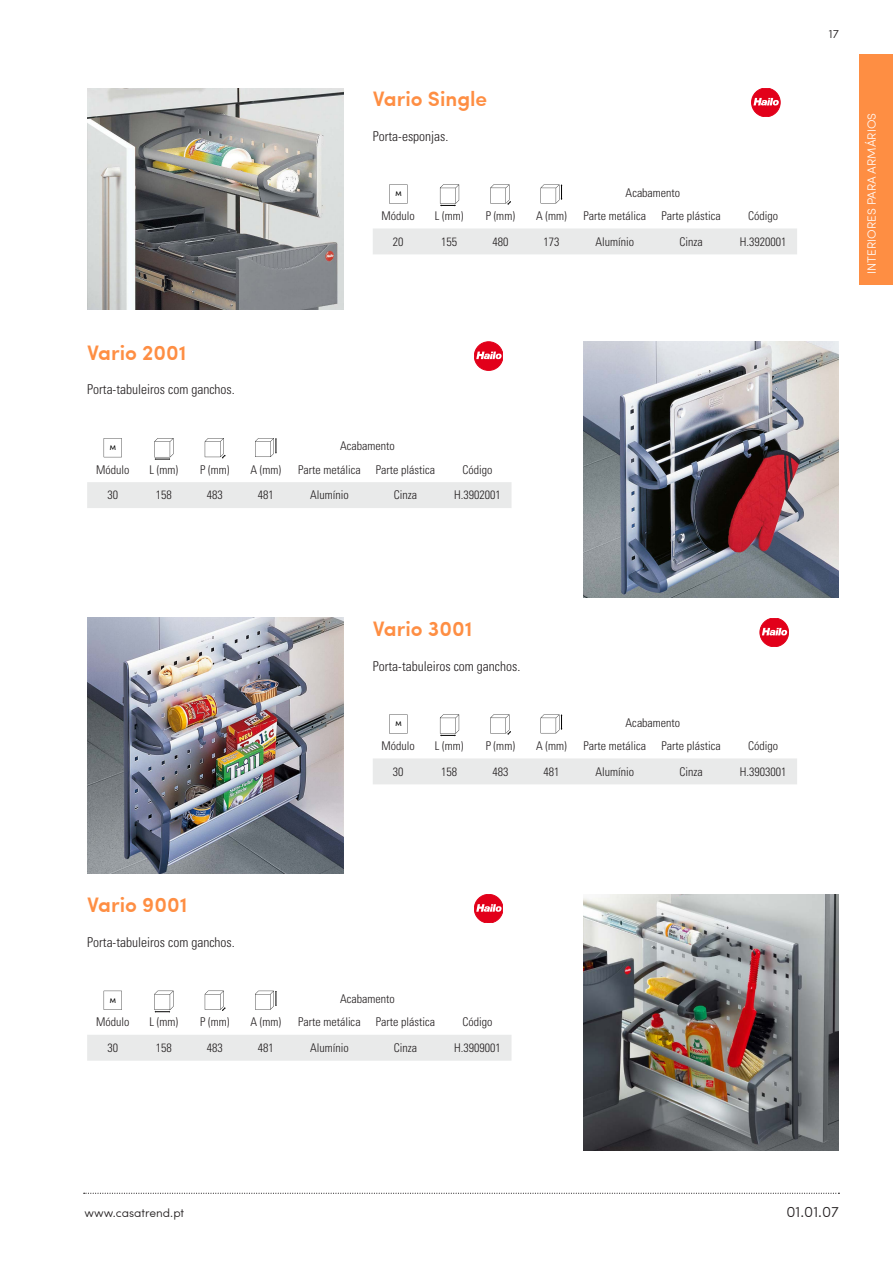
<style>
.page{position:relative;width:893px;height:1263px;background:#fff}
.page>*{position:absolute;margin:0;border:0;box-sizing:border-box;transform-origin:0 0}
.t1{font:600 21px "Sofia Pro";color:#fe8e43}
.t2{font:300 15px "Sofia Pro";color:#231f20}
.t3{font:300 condensed 13.5px "Univers LT Std";color:#231f20}
.Tabela{font:300 condensed 12px "Univers LT Std";color:#231f20}
.t4{font:300 12px "Sofia Pro";color:#fff}
.t5{font:300 12px "Sofia Pro";color:#231f20}
.t6{font:500 6.75px "Sofia Pro";color:#000}
</style>
<div class="page">
<svg style="left:84px;top:1193px;width:755px;height:1px"></svg>
<div style="left:859px;top:54px;width:34px;height:231px;background:#fe8e43"></div>
<img style="left:87px;top:88px;width:256px;height:221px">
<div style="left:751px;top:88px;width:29px;height:29px;background:#e2001a;border-radius:50%"></div>
<div style="left:751px;top:88px;width:29px;height:29px;border:1px solid #e2001a;border-radius:50%"></div>
<svg style="left:753px;top:98px;width:26px;height:7px"></svg>
<div style="left:373px;top:228px;width:424px;height:26px;background:#e9eaea"></div>
<svg style="left:490px;top:184px;width:21px;height:21px"></svg>
<svg style="left:541px;top:184px;width:21px;height:19px"></svg>
<svg style="left:440px;top:184px;width:19px;height:22px"></svg>
<svg style="left:389px;top:184px;width:18px;height:20px"></svg>
<img style="left:583px;top:342px;width:256px;height:255px">
<div style="left:474px;top:342px;width:29px;height:28px;background:#e2001a;border-radius:50%"></div>
<div style="left:474px;top:342px;width:29px;height:28px;border:1px solid #e2001a;border-radius:50%"></div>
<svg style="left:476px;top:352px;width:26px;height:7px"></svg>
<div style="left:87px;top:482px;width:424px;height:26px;background:#e9eaea"></div>
<svg style="left:205px;top:438px;width:21px;height:20px"></svg>
<svg style="left:255px;top:438px;width:22px;height:19px"></svg>
<svg style="left:154px;top:438px;width:20px;height:22px"></svg>
<svg style="left:104px;top:438px;width:18px;height:19px"></svg>
<img style="left:87px;top:617px;width:256px;height:256px">
<div style="left:760px;top:618px;width:29px;height:29px;background:#e2001a;border-radius:50%"></div>
<div style="left:760px;top:618px;width:29px;height:29px;border:1px solid #e2001a;border-radius:50%"></div>
<svg style="left:762px;top:628px;width:26px;height:7px"></svg>
<div style="left:373px;top:758px;width:424px;height:26px;background:#e9eaea"></div>
<svg style="left:490px;top:714px;width:21px;height:21px"></svg>
<svg style="left:541px;top:714px;width:21px;height:19px"></svg>
<svg style="left:440px;top:714px;width:19px;height:22px"></svg>
<svg style="left:389px;top:714px;width:18px;height:19px"></svg>
<div style="left:474px;top:894px;width:29px;height:29px;background:#e2001a;border-radius:50%"></div>
<div style="left:474px;top:894px;width:29px;height:29px;border:1px solid #e2001a;border-radius:50%"></div>
<svg style="left:476px;top:904px;width:26px;height:8px"></svg>
<div style="left:87px;top:1035px;width:424px;height:26px;background:#e9eaea"></div>
<svg style="left:205px;top:991px;width:21px;height:20px"></svg>
<svg style="left:255px;top:991px;width:22px;height:18px"></svg>
<svg style="left:154px;top:991px;width:20px;height:21px"></svg>
<svg style="left:104px;top:991px;width:18px;height:19px"></svg>
<img style="left:583px;top:894px;width:256px;height:256px">
<p class="t1" style="left:373px;top:83px;width:116px">Vario Single</p>
<p class="t3" style="left:373px;top:128px;width:77px">Porta-esponjas.</p>
<p class="t6" style="left:395px;top:189px;width:8px">M</p>
<p class="Tabela" style="left:626px;top:185px;width:56px">Acabamento</p>
<p class="t1" style="left:87px;top:336px;width:101px">Vario 2001</p>
<p class="t3" style="left:87px;top:381px;width:149px">Porta-tabuleiros com ganchos.</p>
<p class="t6" style="left:110px;top:442px;width:8px">M</p>
<p class="Tabela" style="left:382px;top:208px;width:35px">Módulo</p>
<p class="Tabela" style="left:435px;top:208px;width:30px">L (mm)</p>
<p class="Tabela" style="left:486px;top:208px;width:31px">P (mm)</p>
<p class="Tabela" style="left:536px;top:208px;width:32px">A (mm)</p>
<p class="Tabela" style="left:584px;top:208px;width:64px">Parte metálica</p>
<p class="Tabela" style="left:661px;top:208px;width:61px">Parte plástica</p>
<p class="Tabela" style="left:748px;top:208px;width:31px">Código</p>
<p class="Tabela" style="left:393px;top:234px;width:12px">20</p>
<p class="Tabela" style="left:441px;top:234px;width:17px">155</p>
<p class="Tabela" style="left:492px;top:234px;width:17px">480</p>
<p class="Tabela" style="left:543px;top:234px;width:17px">173</p>
<p class="Tabela" style="left:596px;top:234px;width:40px">Alumínio</p>
<p class="Tabela" style="left:679px;top:234px;width:25px">Cinza</p>
<p class="Tabela" style="left:740px;top:234px;width:48px">H.3920001</p>
<p class="Tabela" style="left:340px;top:439px;width:56px">Acabamento</p>
<p class="Tabela" style="left:96px;top:462px;width:35px">Módulo</p>
<p class="Tabela" style="left:149px;top:462px;width:30px">L (mm)</p>
<p class="Tabela" style="left:200px;top:462px;width:31px">P (mm)</p>
<p class="Tabela" style="left:250px;top:462px;width:32px">A (mm)</p>
<p class="Tabela" style="left:298px;top:462px;width:64px">Parte metálica</p>
<p class="Tabela" style="left:376px;top:462px;width:61px">Parte plástica</p>
<p class="Tabela" style="left:462px;top:462px;width:31px">Código</p>
<p class="Tabela" style="left:107px;top:488px;width:12px">30</p>
<p class="Tabela" style="left:156px;top:488px;width:17px">158</p>
<p class="Tabela" style="left:207px;top:488px;width:17px">483</p>
<p class="Tabela" style="left:258px;top:488px;width:17px">481</p>
<p class="Tabela" style="left:310px;top:488px;width:40px">Alumínio</p>
<p class="Tabela" style="left:394px;top:488px;width:25px">Cinza</p>
<p class="Tabela" style="left:454px;top:488px;width:48px">H.3902001</p>
<p class="t5" style="left:829px;top:25px;width:12px">17</p>
<p class="t4" style="left:863px;top:274px;width:163px;rotate:-90deg">INTERIORES PARA ARMÁRIOS</p>
<p class="t1" style="left:373px;top:613px;width:101px">Vario 3001</p>
<p class="t3" style="left:373px;top:658px;width:149px">Porta-tabuleiros com ganchos.</p>
<p class="t6" style="left:395px;top:719px;width:8px">M</p>
<p class="Tabela" style="left:626px;top:715px;width:56px">Acabamento</p>
<p class="Tabela" style="left:382px;top:738px;width:35px">Módulo</p>
<p class="Tabela" style="left:435px;top:738px;width:30px">L (mm)</p>
<p class="Tabela" style="left:486px;top:738px;width:31px">P (mm)</p>
<p class="Tabela" style="left:536px;top:738px;width:32px">A (mm)</p>
<p class="Tabela" style="left:584px;top:738px;width:64px">Parte metálica</p>
<p class="Tabela" style="left:661px;top:738px;width:61px">Parte plástica</p>
<p class="Tabela" style="left:748px;top:738px;width:31px">Código</p>
<p class="Tabela" style="left:393px;top:764px;width:12px">30</p>
<p class="Tabela" style="left:441px;top:764px;width:17px">158</p>
<p class="Tabela" style="left:492px;top:764px;width:17px">483</p>
<p class="Tabela" style="left:543px;top:764px;width:17px">481</p>
<p class="Tabela" style="left:596px;top:764px;width:40px">Alumínio</p>
<p class="Tabela" style="left:679px;top:764px;width:25px">Cinza</p>
<p class="Tabela" style="left:740px;top:764px;width:48px">H.3903001</p>
<p class="t1" style="left:87px;top:889px;width:102px">Vario 9001</p>
<p class="t3" style="left:87px;top:934px;width:149px">Porta-tabuleiros com ganchos.</p>
<p class="t6" style="left:110px;top:995px;width:8px">M</p>
<p class="Tabela" style="left:340px;top:991px;width:56px">Acabamento</p>
<p class="Tabela" style="left:96px;top:1015px;width:35px">Módulo</p>
<p class="Tabela" style="left:149px;top:1015px;width:30px">L (mm)</p>
<p class="Tabela" style="left:200px;top:1015px;width:31px">P (mm)</p>
<p class="Tabela" style="left:250px;top:1015px;width:32px">A (mm)</p>
<p class="Tabela" style="left:298px;top:1015px;width:64px">Parte metálica</p>
<p class="Tabela" style="left:376px;top:1015px;width:61px">Parte plástica</p>
<p class="Tabela" style="left:462px;top:1015px;width:31px">Código</p>
<p class="Tabela" style="left:107px;top:1041px;width:12px">30</p>
<p class="Tabela" style="left:156px;top:1041px;width:17px">158</p>
<p class="Tabela" style="left:207px;top:1041px;width:17px">483</p>
<p class="Tabela" style="left:258px;top:1041px;width:17px">481</p>
<p class="Tabela" style="left:310px;top:1041px;width:40px">Alumínio</p>
<p class="Tabela" style="left:394px;top:1041px;width:25px">Cinza</p>
<p class="Tabela" style="left:454px;top:1041px;width:48px">H.3909001</p>
<p class="t5" style="left:84px;top:1204px;width:101px">www.casatrend.pt</p>
<p class="t2" style="left:786px;top:1201px;width:54px">01.01.07</p>
</div>
